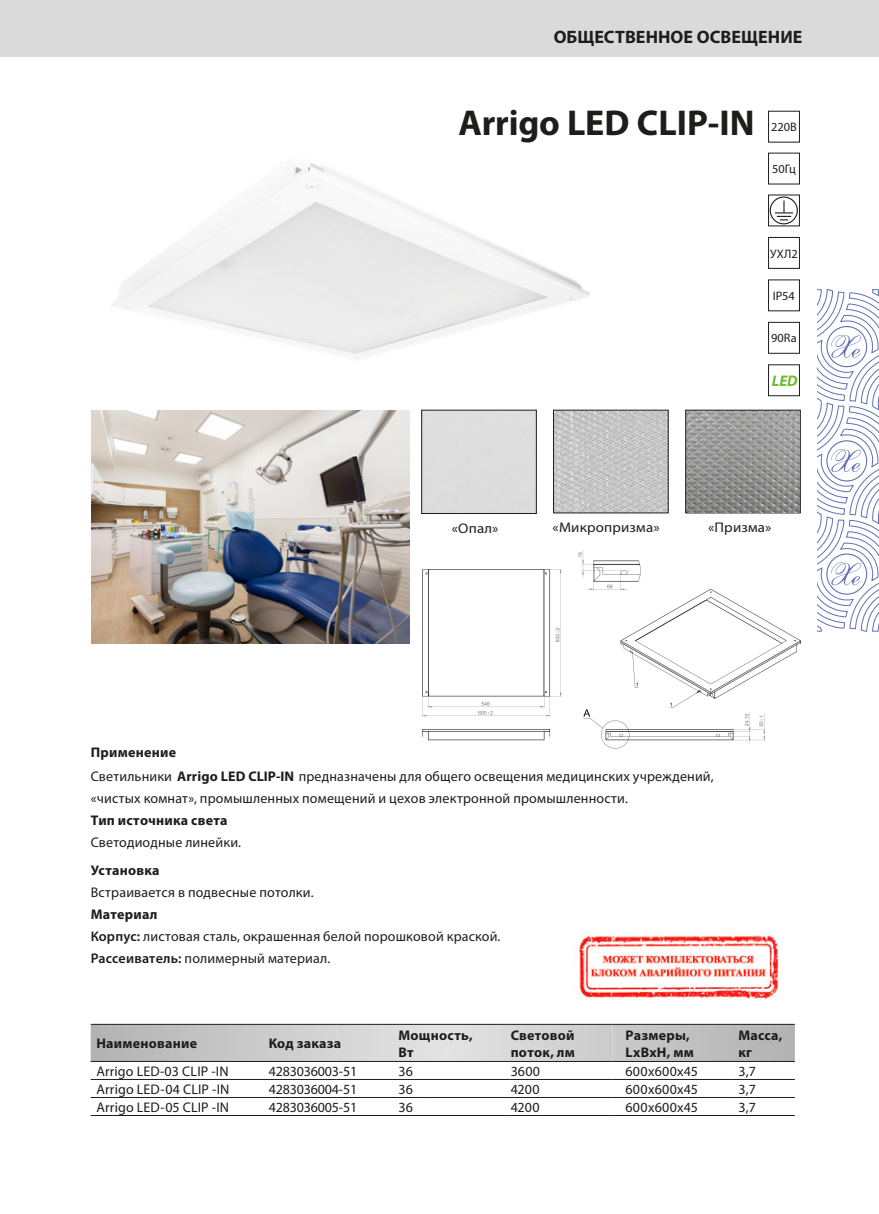
<style>
.page{position:relative;width:879px;height:1214px;background:#fff}
.page>*{position:absolute;margin:0;border:0;box-sizing:border-box;transform-origin:0 0}
.t1{font:700 36px "Myriad Pro";letter-spacing:-.005em;color:#1d1d1b}
.t2{font:700 18px "Myriad Pro";letter-spacing:.005em;color:#1d1d1b}
.t3{font:italic 700 15.4px "Myriad Pro";color:#69bd2e}
.t4{font:14px/22px "Myriad Pro";letter-spacing:.01em;color:#1d1d1b}
.t5{font:700 14px/16.8px "Myriad Pro";letter-spacing:.02em;color:#1d1d1b}
.t6{font:14px "Myriad Pro";letter-spacing:-.01em;color:#1d1d1b}
.t7{font:14px "Myriad Pro";letter-spacing:.01em;color:#1d1d1b;scale:1.07 1}
.t8{font:12.4px "Myriad Pro";color:#1d1d1b}
.s1{font-weight:700}
.s2{font-weight:600}
</style>
<div class="page">
<div style="left:768px;top:322px;width:32px;height:31px;border:1px solid #1d1d1b"></div>
<svg style="left:90px;top:1024px;width:705px;height:92px"></svg>
<hr style="left:91px;top:1023px;width:136px;height:1px;background:#1d1d1b">
<hr style="left:227px;top:1023px;width:110px;height:1px;background:#1d1d1b">
<hr style="left:337px;top:1023px;width:92px;height:1px;background:#1d1d1b">
<hr style="left:429px;top:1023px;width:81px;height:1px;background:#1d1d1b">
<hr style="left:510px;top:1023px;width:103px;height:1px;background:#1d1d1b">
<hr style="left:613px;top:1023px;width:120px;height:1px;background:#1d1d1b">
<hr style="left:733px;top:1023px;width:62px;height:1px;background:#1d1d1b">
<hr style="left:91px;top:1060px;width:136px;height:1px;background:#1d1d1b">
<hr style="left:227px;top:1060px;width:110px;height:1px;background:#1d1d1b">
<hr style="left:337px;top:1060px;width:92px;height:1px;background:#1d1d1b">
<hr style="left:429px;top:1060px;width:81px;height:1px;background:#1d1d1b">
<hr style="left:510px;top:1060px;width:103px;height:1px;background:#1d1d1b">
<hr style="left:613px;top:1060px;width:120px;height:1px;background:#1d1d1b">
<hr style="left:733px;top:1060px;width:62px;height:1px;background:#1d1d1b">
<hr style="left:91px;top:1078px;width:136px;height:1px;background:#1d1d1b">
<hr style="left:227px;top:1078px;width:110px;height:1px;background:#1d1d1b">
<hr style="left:337px;top:1078px;width:92px;height:1px;background:#1d1d1b">
<hr style="left:429px;top:1078px;width:81px;height:1px;background:#1d1d1b">
<hr style="left:510px;top:1078px;width:103px;height:1px;background:#1d1d1b">
<hr style="left:613px;top:1078px;width:120px;height:1px;background:#1d1d1b">
<hr style="left:733px;top:1078px;width:62px;height:1px;background:#1d1d1b">
<hr style="left:91px;top:1096px;width:136px;height:1px;background:#1d1d1b">
<hr style="left:227px;top:1096px;width:110px;height:1px;background:#1d1d1b">
<hr style="left:337px;top:1096px;width:92px;height:1px;background:#1d1d1b">
<hr style="left:429px;top:1096px;width:81px;height:1px;background:#1d1d1b">
<hr style="left:510px;top:1096px;width:103px;height:1px;background:#1d1d1b">
<hr style="left:613px;top:1096px;width:120px;height:1px;background:#1d1d1b">
<hr style="left:733px;top:1096px;width:62px;height:1px;background:#1d1d1b">
<hr style="left:91px;top:1114px;width:136px;height:1px;background:#1d1d1b">
<hr style="left:227px;top:1114px;width:110px;height:1px;background:#1d1d1b">
<hr style="left:337px;top:1114px;width:92px;height:1px;background:#1d1d1b">
<hr style="left:429px;top:1114px;width:81px;height:1px;background:#1d1d1b">
<hr style="left:510px;top:1114px;width:103px;height:1px;background:#1d1d1b">
<hr style="left:613px;top:1114px;width:120px;height:1px;background:#1d1d1b">
<hr style="left:733px;top:1114px;width:62px;height:1px;background:#1d1d1b">
<img style="left:555px;top:412px;width:111px;height:99px">
<div style="left:685px;top:410px;width:115px;height:103px;border:1px solid #1d1d1b"></div>
<div style="left:768px;top:111px;width:32px;height:31px;border:1px solid #1d1d1b"></div>
<div style="left:768px;top:153px;width:32px;height:31px;border:1px solid #1d1d1b"></div>
<div style="left:768px;top:237px;width:32px;height:32px;border:1px solid #1d1d1b"></div>
<div style="left:768px;top:279px;width:32px;height:32px;border:1px solid #1d1d1b"></div>
<svg style="left:771px;top:198px;width:27px;height:26px"></svg>
<div style="left:768px;top:194px;width:32px;height:32px;border:1px solid #1d1d1b"></div>
<svg style="left:770px;top:197px;width:27px;height:27px"></svg>
<div style="left:769px;top:196px;width:29px;height:28px;border:1px solid #1d1d1b;border-radius:50%"></div>
<svg style="left:775px;top:200px;width:18px;height:20px"></svg>
<div style="left:768px;top:364px;width:32px;height:32px;border:1px solid #1d1d1b"></div>
<img style="left:579px;top:935px;width:200px;height:64px">
<img style="left:92px;top:410px;width:318px;height:233px">
<svg style="left:818px;top:289px;width:61px;height:342px"></svg>
<img style="left:422px;top:551px;width:380px;height:198px">
<div style="left:0;top:0;width:879px;height:57px;background:#dadada"></div>
<img style="left:689px;top:412px;width:111px;height:100px">
<p class="t2" style="left:554px;top:25px;width:250px">ОБЩЕСТВЕННОЕ ОСВЕЩЕНИЕ</p>
<h1 class="t1" style="left:458px;top:99px;width:297px">Arrigo LED CLIP-IN</h1>
<p class="t8" style="left:771px;top:119px;width:27px">220В</p>
<p class="t8" style="left:772px;top:161px;width:25px">50Гц</p>
<p class="t8" style="left:770px;top:246px;width:29px">УХЛ2</p>
<p class="t8" style="left:773px;top:288px;width:24px">IP54</p>
<p class="t8" style="left:771px;top:330px;width:27px">90Ra</p>
<p class="t3" style="left:772px;top:371px;width:27px">LED</p>
<p class="t7" style="left:452px;top:520px;width:45px">«Опал»</p>
<p class="t7" style="left:552px;top:518px;width:102px">«Микропризма»</p>
<p class="t7" style="left:708px;top:518px;width:61px">«Призма»</p>
<p class="t4" style="left:91px;top:740px;width:624px;line-height:24px"><span class="s1">Применение<br></span>Светильники <span class="s1">Arrigo LED CLIP-IN</span> предназначены для общего освещения медицинских учреждений,</p>
<p class="t4" style="left:91px;top:787px;width:539px">«чистых комнат», промышленных помещений и цехов электронной промышленности.</p>
<p class="t5" style="left:91px;top:811px;width:138px">Тип источника света</p>
<p class="t4" style="left:91px;top:831px;width:152px">Светодиодные линейки.</p>
<p class="t5" style="left:91px;top:861px;width:70px">Установка</p>
<p class="t4" style="left:91px;top:881px;width:224px">Встраивается в подвесные потолки.</p>
<p class="t4" style="left:91px;top:903px;width:411px"><span class="s1">Материал<br></span><span class="s2">Корпус:</span> листовая сталь, окрашенная белой порошковой краской.<br><span class="s2">Рассеиватель:</span> полимерный материал.</p>
<p class="t5" style="left:96px;top:1034px;width:102px">Наименование</p>
<p class="t5" style="left:269px;top:1034px;width:74px">Код заказа</p>
<p class="t5" style="left:398px;top:1026px;width:76px">Мощность,<br>Вт</p>
<p class="t5" style="left:511px;top:1026px;width:66px">Световой поток, лм</p>
<p class="t5" style="left:625px;top:1026px;width:70px">Размеры,<br>LxBxH, мм</p>
<p class="t5" style="left:738px;top:1026px;width:46px">Масса, кг</p>
<p class="t4" style="left:96px;top:1059px;width:134px">Arrigo LED-03 CLIP -IN</p>
<p class="t6" style="left:269px;top:1062px;width:90px">4283036003-51</p>
<p class="t4" style="left:398px;top:1059px;width:16px">36</p>
<p class="t4" style="left:511px;top:1059px;width:31px">3600</p>
<p class="t4" style="left:625px;top:1059px;width:74px">600x600x45</p>
<p class="t4" style="left:738px;top:1059px;width:19px">3,7</p>
<p class="t4" style="left:96px;top:1077px;width:135px">Arrigo LED-04 CLIP -IN</p>
<p class="t6" style="left:269px;top:1080px;width:90px">4283036004-51</p>
<p class="t4" style="left:398px;top:1077px;width:16px">36</p>
<p class="t4" style="left:511px;top:1077px;width:30px">4200</p>
<p class="t4" style="left:625px;top:1077px;width:74px">600x600x45</p>
<p class="t4" style="left:738px;top:1077px;width:19px">3,7</p>
<p class="t4" style="left:96px;top:1095px;width:134px">Arrigo LED-05 CLIP -IN</p>
<p class="t6" style="left:269px;top:1098px;width:90px">4283036005-51</p>
<p class="t4" style="left:398px;top:1095px;width:16px">36</p>
<p class="t4" style="left:511px;top:1095px;width:30px">4200</p>
<p class="t4" style="left:625px;top:1095px;width:74px">600x600x45</p>
<p class="t4" style="left:738px;top:1095px;width:19px">3,7</p>
</div>
